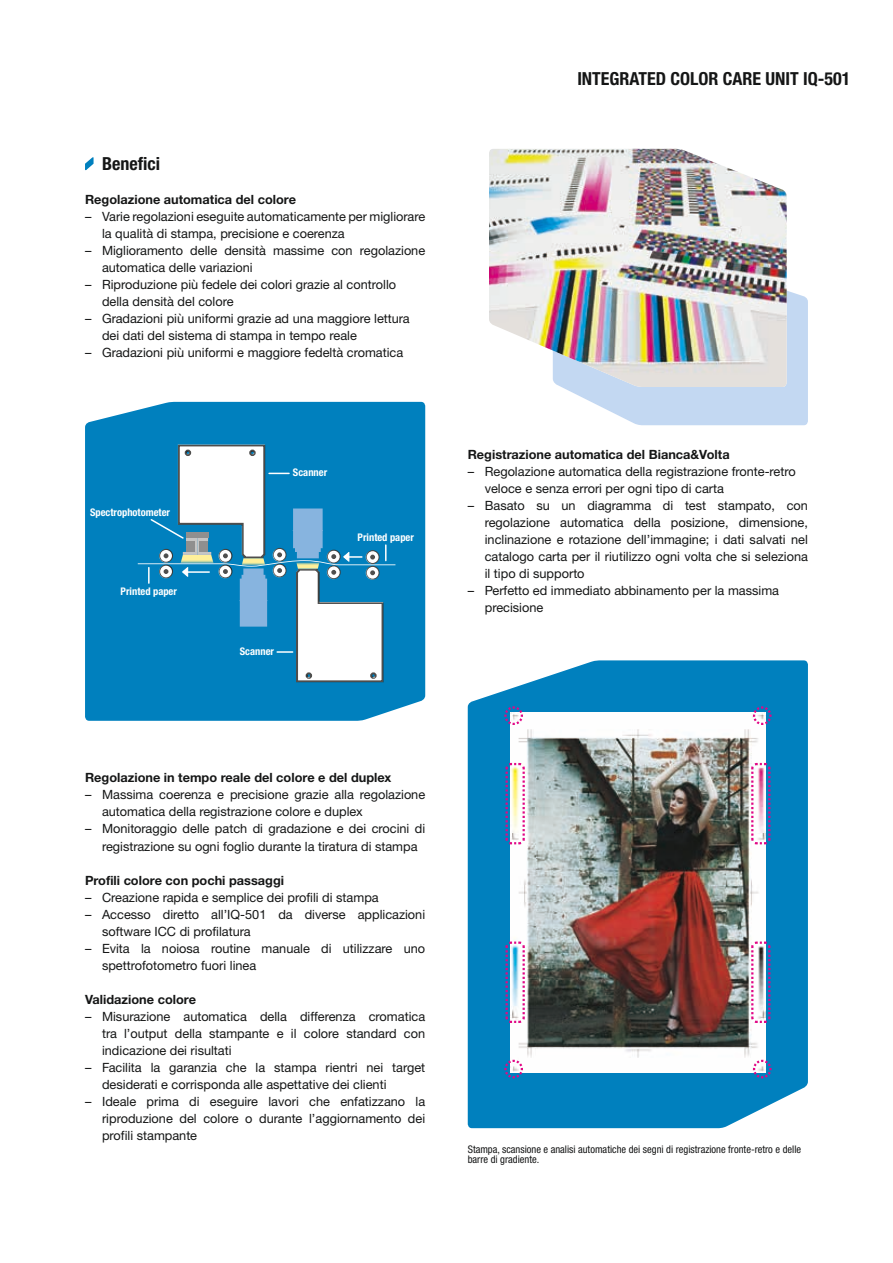
<style>
.page{position:relative;width:893px;height:1263px;background:#fff}
.page>*{position:absolute;margin:0;border:0;box-sizing:border-box;transform-origin:0 0}
.t1{font:700 condensed 18px "Helvetica Neue LTW1 G";color:#151616}
.t2{font:12.75px/17px "Helvetica Neue LTW1 G";color:#151616}
.t3{font:700 12.75px "Helvetica Neue LTW1 G";color:#151616}
.t4{font:condensed 10.5px/10.5px "Helvetica Neue LTW1 G";color:#151616}
.t5{font:700 condensed 10.5px "Helvetica Neue LTW1 G";color:#fff}
</style>
<div class="page">
<svg style="left:562px;top:291px;width:246px;height:134px;background:#caddf3"></svg>
<img style="left:489px;top:149px;width:298px;height:238px">
<svg style="left:85px;top:157px;width:9px;height:14px"></svg>
<svg style="left:468px;top:660px;width:340px;height:468px;background:#1389c2"></svg>
<img style="left:510px;top:712px;width:255px;height:361px">
<svg style="left:752px;top:705px;width:21px;height:21px"></svg>
<svg style="left:752px;top:1058px;width:21px;height:22px"></svg>
<svg style="left:503px;top:705px;width:21px;height:21px"></svg>
<svg style="left:503px;top:1058px;width:21px;height:22px"></svg>
<svg style="left:750px;top:762px;width:22px;height:83px"></svg>
<svg style="left:504px;top:762px;width:22px;height:83px"></svg>
<svg style="left:750px;top:940px;width:22px;height:84px"></svg>
<svg style="left:504px;top:940px;width:22px;height:84px"></svg>
<div style="left:85px;top:402px;width:340px;height:319px;background:#0080be"></div>
<svg style="left:138px;top:443px;width:257px;height:240px"></svg>
<h1 class="t1" style="left:102px;top:153px;width:59px">Benefici</h1>
<p class="t3" style="left:85px;top:192px;width:213px">Regolazione automatica del colore</p>
<p class="t2" style="left:102px;top:208px;width:325px;text-indent:-17px">– Varie regolazioni eseguite automaticamente per migliorare la qualità di stampa, precisione e coerenza</p>
<p class="t2" style="left:102px;top:242px;width:325px;text-indent:-17px">– Miglioramento delle densità massime con regolazione automatica delle variazioni</p>
<p class="t2" style="left:102px;top:276px;width:296px;text-indent:-17px">– Riproduzione più fedele dei colori grazie al controllo della densità del colore</p>
<p class="t2" style="left:102px;top:310px;width:309px;text-indent:-17px">– Gradazioni più uniformi grazie ad una maggiore lettura dei dati del sistema di stampa in tempo reale</p>
<p class="t2" style="left:85px;top:344px;width:320px">– Gradazioni più uniformi e maggiore fedeltà cromatica</p>
<p class="t5" style="left:90px;top:506px;width:82px">Spectrophotometer</p>
<p class="t5" style="left:121px;top:585px;width:58px">Printed paper</p>
<p class="t5" style="left:293px;top:466px;width:36px">Scanner</p>
<p class="t5" style="left:358px;top:531px;width:58px">Printed paper</p>
<p class="t5" style="left:240px;top:645px;width:36px">Scanner</p>
<h1 class="t1" style="left:577px;top:68px;width:275px">INTEGRATED COLOR CARE UNIT IQ-501</h1>
<p class="t3" style="left:468px;top:447px;width:263px">Registrazione automatica del Bianca&amp;Volta</p>
<p class="t2" style="left:485px;top:463px;width:313px;text-indent:-17px">– Regolazione automatica della registrazione fronte-retro veloce e senza errori per ogni tipo di carta</p>
<p class="t2" style="left:485px;top:497px;width:325px;text-align:justify;text-indent:-17px">– Basato su un diagramma di test stampato, con regolazione automatica della posizione, dimensione, inclinazione e rotazione dell’immagine; i dati salvati nel catalogo carta per il riutilizzo ogni volta che si seleziona il tipo di supporto</p>
<p class="t2" style="left:485px;top:582px;width:296px;text-indent:-17px">– Perfetto ed immediato abbinamento per la massima precisione</p>
<p class="t3" style="left:85px;top:770px;width:308px">Regolazione in tempo reale del colore e del duplex</p>
<p class="t2" style="left:102px;top:786px;width:325px;text-indent:-17px">– Massima coerenza e precisione grazie alla regolazione automatica della registrazione colore e duplex</p>
<p class="t2" style="left:102px;top:820px;width:325px;text-indent:-17px">– Monitoraggio delle patch di gradazione e dei crocini di registrazione su ogni foglio durante la tiratura di stampa</p>
<p class="t3" style="left:85px;top:872px;width:201px">Profili colore con pochi passaggi</p>
<p class="t2" style="left:85px;top:888px;width:295px">– Creazione rapida e semplice dei profili di stampa</p>
<p class="t2" style="left:102px;top:905px;width:325px;text-indent:-17px">– Accesso diretto all’IQ-501 da diverse applicazioni software ICC di profilatura</p>
<p class="t2" style="left:102px;top:939px;width:325px;text-indent:-17px">– Evita la noiosa routine manuale di utilizzare uno spettrofotometro fuori linea</p>
<p class="t3" style="left:85px;top:991px;width:113px">Validazione colore</p>
<p class="t2" style="left:102px;top:1007px;width:325px;text-align:justify;text-indent:-17px">– Misurazione automatica della differenza cromatica tra l’output della stampante e il colore standard con indicazione dei risultati</p>
<p class="t2" style="left:102px;top:1058px;width:325px;text-indent:-17px">– Facilita la garanzia che la stampa rientri nei target desiderati e corrisponda alle aspettative dei clienti</p>
<p class="t2" style="left:102px;top:1092px;width:325px;text-align:justify;text-indent:-17px">– Ideale prima di eseguire lavori che enfatizzano la riproduzione del colore o durante l’aggiornamento dei profili stampante</p>
<p class="t4" style="left:468px;top:1144px;width:335px">Stampa, scansione e analisi automatiche dei segni di registrazione fronte-retro e delle barre di gradiente.</p>
</div>
